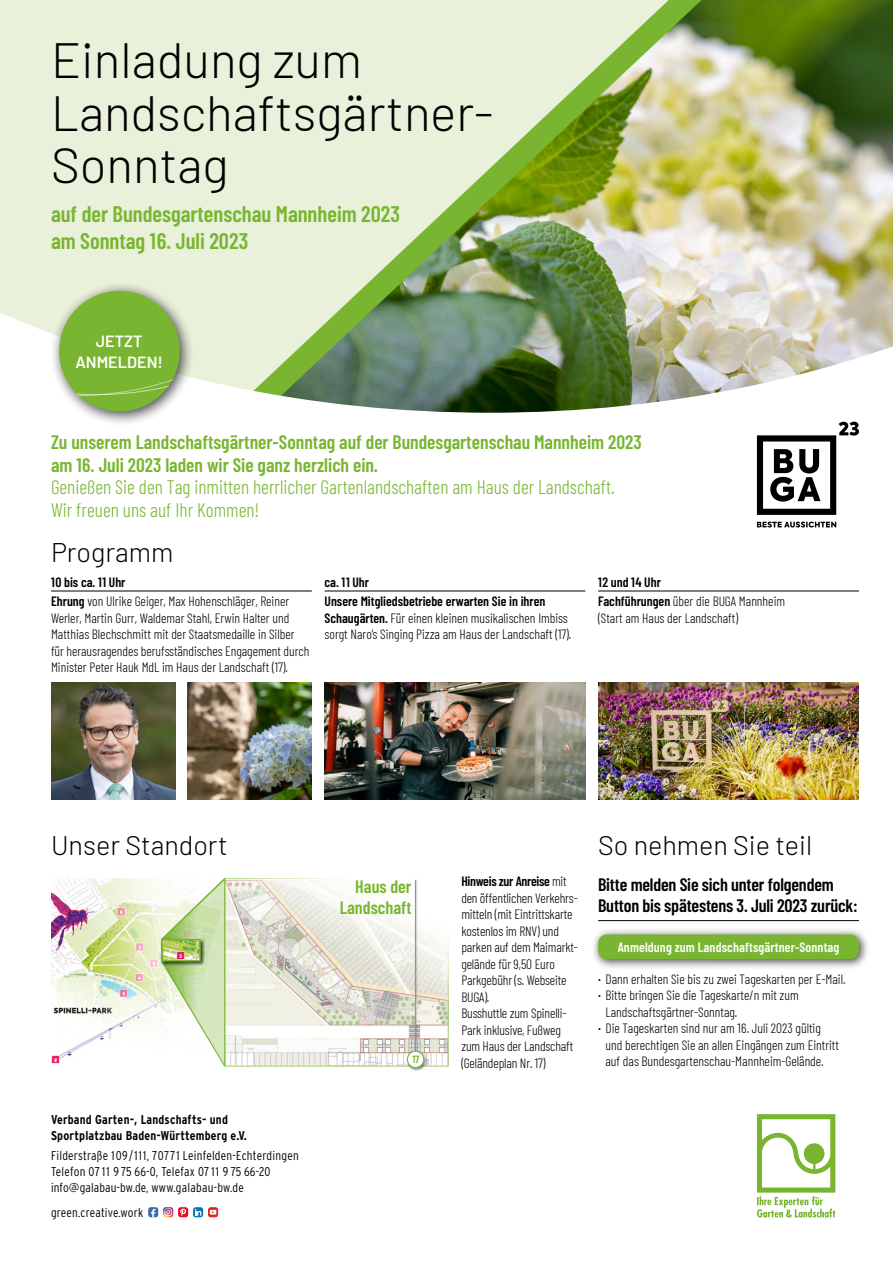
<style>
.page{position:relative;width:893px;height:1263px;background:#fff}
.page>*{position:absolute;margin:0;border:0;box-sizing:border-box;transform-origin:0 0}
.t1{font:300 49.5px/52.5px "Barlow";color:#000}
.t2{font:300 27px "Barlow";color:#000}
.t3{font:600 22.5px/27px "Barlow Condensed";color:#79b530}
.t4{font:600 19.5px/22.5px "Barlow Condensed";color:#79b530}
.t5{font:300 19.5px/22.5px "Barlow Condensed";color:#79b530}
.t6{font:600 18px/21px "Barlow Condensed";letter-spacing:-.01em;color:#000}
.t7{font:600 18px/21px "Barlow Condensed";color:#79b530;text-align:right}
.t8{font:600 16.2px/20.2px "Barlow";color:#fff;text-align:center}
.t9{font:300 13.5px/16.5px "Barlow Condensed";color:#000}
.t10{font:600 13.5px/19.5px "Barlow Condensed";color:#000}
.t11{font:600 13.5px "Barlow Condensed";letter-spacing:.01em;color:#fff}
.t12{font:300 12.75px/15.8px "Interstate Condensed";letter-spacing:.02em;color:#000}
.t13{font:700 12.75px/15.8px "Interstate Condensed";letter-spacing:.015em;color:#000}
.t14{font:600 10.5px "Barlow Condensed";color:#79b530}
.s1{font-weight:600}
.s2{font-weight:300}
.s3{font-family:"Interstate"}
</style>
<div class="page">
<img style="left:0;top:0;width:893px;height:685px">
<div style="left:148px;top:1207px;width:10px;height:10px;background:#3d6bae;border-radius:3px"></div>
<svg style="left:151px;top:1209px;width:5px;height:8px"></svg>
<svg style="left:163px;top:1207px;width:25px;height:10px"></svg>
<svg style="left:193px;top:1207px;width:10px;height:10px"></svg>
<svg style="left:195px;top:1209px;width:6px;height:6px"></svg>
<svg style="left:208px;top:1207px;width:10px;height:10px"></svg>
<div style="left:50px;top:281px;width:145px;height:146px;background:#000;opacity:.75"></div>
<div style="left:59px;top:291px;width:121px;height:120px;background:#79b530;border-radius:50%"></div>
<svg style="left:59px;top:291px;width:121px;height:105px"></svg>
<svg style="left:757px;top:1114px;width:78px;height:103px"></svg>
<hr style="left:598px;top:920px;width:261px;height:1px;background:#000">
<div style="left:591px;top:927px;width:279px;height:43px;background:#000;opacity:.75"></div>
<div style="left:598px;top:934px;width:261px;height:25px;background:#79b530;border-radius:9px"></div>
<img style="left:598px;top:682px;width:261px;height:117px">
<img style="left:51px;top:682px;width:124px;height:117px">
<img style="left:188px;top:682px;width:124px;height:117px">
<hr style="left:51px;top:591px;width:261px;height:1px;background:#000">
<hr style="left:325px;top:591px;width:260px;height:1px;background:#000">
<hr style="left:598px;top:591px;width:261px;height:1px;background:#000">
<img style="left:325px;top:682px;width:260px;height:117px">
<svg style="left:757px;top:422px;width:102px;height:93px"></svg>
<svg style="left:757px;top:522px;width:79px;height:5px"></svg>
<img style="left:226px;top:880px;width:221px;height:184px">
<svg style="left:51px;top:878px;width:110px;height:186px"></svg>
<svg style="left:161px;top:878px;width:63px;height:188px"></svg>
<div style="left:160px;top:937px;width:45px;height:29px;background:#000;opacity:.75"></div>
<img style="left:163px;top:941px;width:36px;height:18px">
<div style="left:161px;top:939px;width:40px;height:22px;border:1px solid #79b530"></div>
<div style="left:414px;top:879px;width:5px;height:180px;background:#000;opacity:.5"></div>
<hr style="left:415px;top:880px;width:1px;height:176px;background:#79b530">
<div style="left:406px;top:1050px;width:21px;height:20px;background:#000;opacity:.5"></div>
<svg style="left:407px;top:1051px;width:17px;height:16px"></svg>
<svg style="left:407px;top:1052px;width:17px;height:12px"></svg>
<div style="left:407px;top:1051px;width:17px;height:17px;border:1px solid #79b530;border-radius:50%"></div>
<hr style="left:224px;top:878px;width:1px;height:188px;background:#79b530">
<h1 class="t1" style="left:51px;top:30px;width:444px">Einladung zum<br>Landschaftsgärtner-<br>Sonntag</h1>
<h3 class="t3" style="left:51px;top:199px;width:351px">auf der Bundesgartenschau Mannheim 2023 am Sonntag 16. Juli 2023</h3>
<p class="t8" style="left:75px;top:330px;width:89px">JETZT<br>ANMELDEN!</p>
<h3 class="t4" style="left:51px;top:429px;width:592px">Zu unserem Landschaftsgärtner-Sonntag auf der Bundesgartenschau Mannheim 2023 am 16. Juli 2023 laden wir Sie ganz herzlich ein.</h3>
<h3 class="t5" style="left:51px;top:474px;width:565px">Genießen Sie den Tag inmitten herrlicher Gartenlandschaften am Haus der Landschaft.<br>Wir freuen uns auf Ihr Kommen!</h3>
<h2 class="t2" style="left:51px;top:533px;width:124px">Programm</h2>
<p class="t9" style="left:51px;top:571px;width:240px;line-height:19.5px"><span class="s1">10 bis ca. 11 Uhr<br>Ehrung</span> von Ulrike Geiger, Max Hohenschläger, Reiner</p>
<p class="t9" style="left:51px;top:608px;width:260px">Werler, Martin Gurr, Waldemar Stahl, Erwin Halter und Matthias Blechschmitt mit der Staatsmedaille in Silber für herausragendes berufsständisches Engagement durch Minister Peter Hauk MdL im Haus der Landschaft (17).</p>
<p class="t10" style="left:598px;top:571px;width:188px">12 und 14 Uhr<br>Fachführungen <span class="s2">über die BUGA Mannheim</span></p>
<p class="t9" style="left:598px;top:608px;width:141px">(Start am Haus der Landschaft)</p>
<p class="t10" style="left:325px;top:571px;width:222px">ca. 11 Uhr<br>Unsere Mitgliedsbetriebe erwarten Sie in ihren</p>
<p class="t9" style="left:325px;top:608px;width:248px"><span class="s1">Schaugärten.</span> Für einen kleinen musikalischen Imbiss sorgt Naro‘s Singing Pizza am Haus der Landschaft (17).</p>
<h2 class="t2" style="left:51px;top:826px;width:178px">Unser Standort</h2>
<p class="t13" style="left:51px;top:1112px;width:198px">Verband Garten-, Landschafts- und<br>Sportplatzbau Baden-Württemberg e.V.</p>
<p class="t12" style="left:51px;top:1148px;width:249px">Filderstraße 109/111, 70771 Leinfelden-Echterdingen<br>Telefon 07 11 9 75 66-0, Telefax 07 11 9 75 66-20 info<span class="s3">@</span>galabau-bw.de, www.galabau-bw.de</p>
<p class="t12" style="left:51px;top:1204px;width:94px">green.creative.work</p>
<h3 class="t7" style="left:340px;top:875px;width:73px">Haus der<br>Landschaft</h3>
<p class="t14" style="left:412px;top:1052px;width:8px">17</p>
<p class="t9" style="left:461px;top:872px;width:118px"><span class="s1">Hinweis zur Anreise</span> mit den öffentlichen Verkehrs&shy;mitteln (mit Eintrittskarte kostenlos im RNV) und parken auf dem Maimarkt&shy;gelände für 9,50 Euro<br>Parkgebühr (s. Webseite<br>BUGA).<br>Busshuttle zum Spinelli-<br>Park inklusive, Fußweg zum Haus der Landschaft (Geländeplan Nr. 17)</p>
<h2 class="t2" style="left:598px;top:826px;width:215px">So nehmen Sie teil</h2>
<h3 class="t6" style="left:598px;top:873px;width:261px">Bitte melden Sie sich unter folgendem<br>Button bis spätestens 3. Juli 2023 zurück:</h3>
<p class="t11" style="left:618px;top:938px;width:223px">Anmeldung zum Landschaftsgärtner-Sonntag</p>
<p class="t9" style="left:598px;top:970px;width:249px"><span class="s1">·</span> Dann erhalten Sie bis zu zwei Tageskarten per E-Mail.</p>
<p class="t9" style="left:598px;top:986px;width:202px"><span class="s1">·</span> Bitte bringen Sie die Tageskarte/n mit zum</p>
<p class="t9" style="left:605px;top:1003px;width:133px">Landschaftsgärtner-Sonntag.</p>
<p class="t9" style="left:598px;top:1019px;width:224px"><span class="s1">·</span> Die Tageskarten sind nur am 16. Juli 2023 gültig</p>
<p class="t9" style="left:605px;top:1036px;width:235px">und berechtigen Sie an allen Eingängen zum Eintritt</p>
<p class="t9" style="left:605px;top:1052px;width:220px">auf das Bundesgartenschau-Mannheim-Gelände.</p>
</div>
